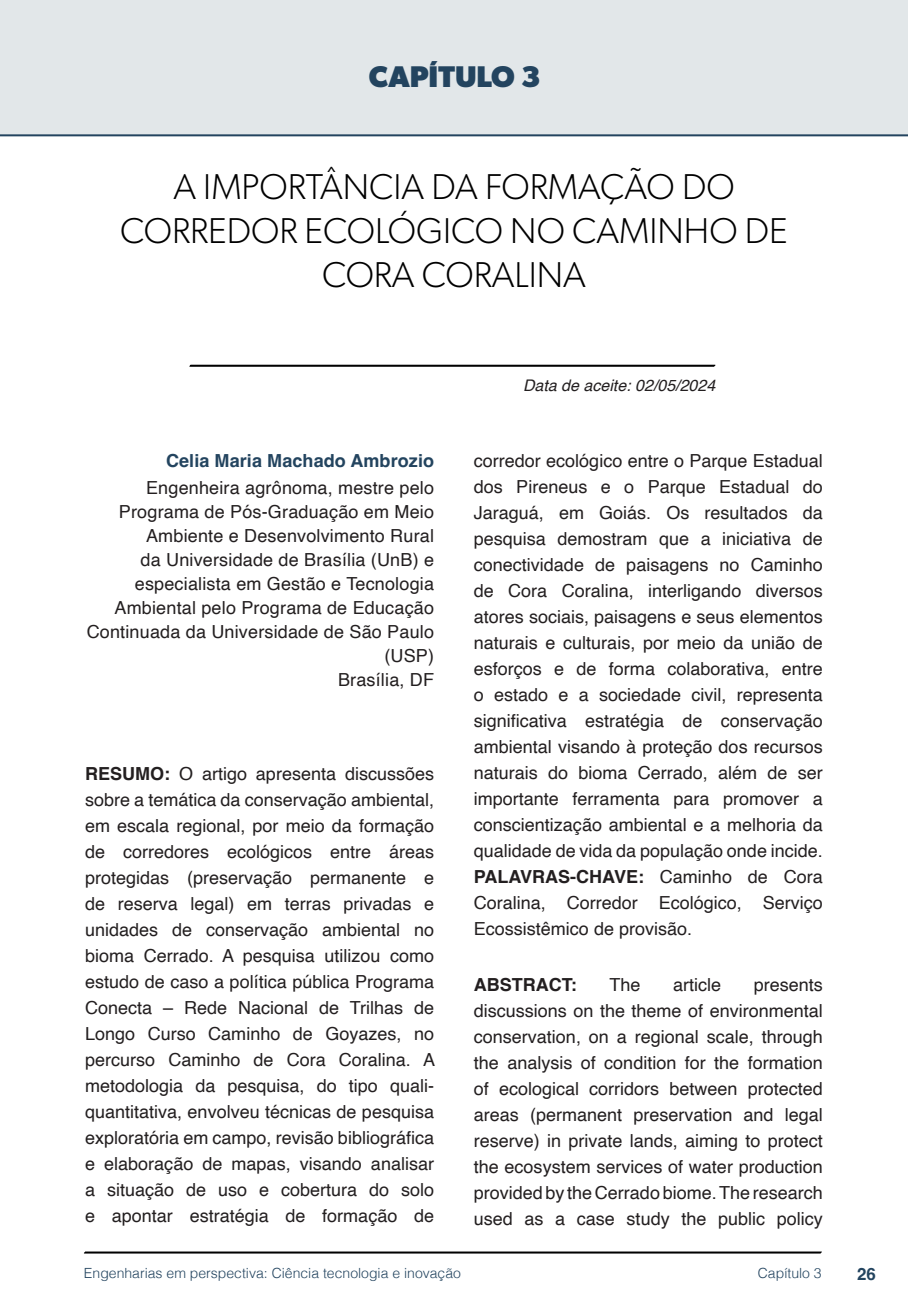
<style>
.page{position:relative;width:908px;height:1304px;background:#fff}
.page>*{position:absolute;margin:0;border:0;box-sizing:border-box;transform-origin:0 0}
.nome_artigos{font:300 36px/44px "Gibson";color:#000;text-align:center}
.capítulos{font:700 30px "Gibson";color:#23445f}
.Resumos_e_PC_TXT{font:18px/26px "Helvetica";color:#231f20;text-align:justify}
.info_autores{font:18px/24px "Helvetica";letter-spacing:.01em;color:#231f20;text-align:right}
.nome_autores{font:700 18px "Helvetica";letter-spacing:.005em;color:#23445f}
.Resumos_e_PC_TXT-2{font:700 18px "Helvetica";color:#231f20}
.t1{font:700 16.8px "Helvetica";color:#23445f}
.t2{font:italic 16px "Helvetica";color:#231f20}
.t3{font:300 14px "Helvetica";color:#23445f}
.s1{font-weight:700}
</style>
<div class="page">
<svg style="left:84px;top:1251px;width:737px;height:3px;background:#515151"></svg>
<div style="left:0;top:0;width:907px;height:136px;background:#e2e7e9"></div>
<svg style="left:189px;top:364px;width:526px;height:3px;background:#4f4f4f"></svg>
<div style="left:44px;top:72px;width:68px;height:61px;background:#e2e7e9"></div>
<p class="capítulos" style="left:369px;top:58px;width:173px">CAPÍTULO 3</p>
<p class="nome_artigos" style="left:120px;top:164px;width:668px">A IMPORTÂNCIA DA FORMAÇÃO DO<br>CORREDOR ECOLÓGICO NO CAMINHO DE<br>CORA CORALINA</p>
<p class="nome_autores" style="left:166px;top:450px;width:269px">Celia Maria Machado Ambrozio</p>
<p class="info_autores" style="left:87px;top:477px;width:349px">Engenheira agrônoma, mestre pelo<br>Programa de Pós-Graduação em Meio<br>Ambiente e Desenvolvimento Rural<br>da Universidade de Brasília (UnB) e especialista em Gestão e Tecnologia<br>Ambiental pelo Programa de Educação<br>Continuada da Universidade de São Paulo (USP)</p>
<p class="info_autores" style="left:338px;top:669px;width:97px">Brasília, DF</p>
<p class="Resumos_e_PC_TXT" style="left:85px;top:762px;width:351px"><span class="s1">RESUMO:</span> O artigo apresenta discussões sobre a temática da conservação ambiental, em escala regional, por meio da formação de corredores ecológicos entre áreas protegidas (preservação permanente e de reserva legal) em terras privadas e unidades de conservação ambiental no bioma Cerrado. A pesquisa utilizou como estudo de caso a política pública Programa Conecta – Rede Nacional de Trilhas de Longo Curso Caminho de Goyazes, no percurso Caminho de Cora Coralina. A metodologia da pesquisa, do tipo quali&shy;quantitativa, envolveu técnicas de pesquisa exploratória em campo, revisão bibliográfica e elaboração de mapas, visando analisar a situação de uso e cobertura do solo e apontar estratégia de formação de</p>
<p class="t2" style="left:523px;top:373px;width:194px">Data de aceite: 02/05/2024</p>
<p class="Resumos_e_PC_TXT" style="left:473px;top:448px;width:350px">corredor ecológico entre o Parque Estadual dos Pireneus e o Parque Estadual do Jaraguá, em Goiás. Os resultados da pesquisa demostram que a iniciativa de conectividade de paisagens no Caminho de Cora Coralina, interligando diversos atores sociais, paisagens e seus elementos naturais e culturais, por meio da união de esforços e de forma colaborativa, entre o estado e a sociedade civil, representa significativa estratégia de conservação ambiental visando à proteção dos recursos naturais do bioma Cerrado, além de ser importante ferramenta para promover a conscientização ambiental e a melhoria da qualidade de vida da população onde incide.</p>
<p class="Resumos_e_PC_TXT" style="left:473px;top:864px;width:350px"><span class="s1">PALAVRAS-CHAVE:</span> Caminho de Cora Coralina, Corredor Ecológico, Serviço Ecossistêmico de provisão.</p>
<p class="Resumos_e_PC_TXT-2" style="left:473px;top:974px;width:104px">ABSTRACT:</p>
<p class="Resumos_e_PC_TXT" style="left:609px;top:972px;width:33px">The</p>
<p class="Resumos_e_PC_TXT" style="left:672px;top:972px;width:50px">article</p>
<p class="Resumos_e_PC_TXT" style="left:473px;top:972px;width:350px;text-indent:280px">presents discussions on the theme of environmental conservation, on a regional scale, through the analysis of condition for the formation of ecological corridors between protected areas (permanent preservation and legal reserve) in private lands, aiming to protect the ecosystem services of water production provided by the Cerrado biome. The research used as a case study the public policy</p>
<p class="t3" style="left:84px;top:1261px;width:378px">Engenharias em perspectiva: Ciência tecnologia e inovação</p>
<p class="t3" style="left:757px;top:1261px;width:65px">Capítulo 3</p>
<p class="t1" style="left:856px;top:1264px;width:20px">26</p>
</div>
